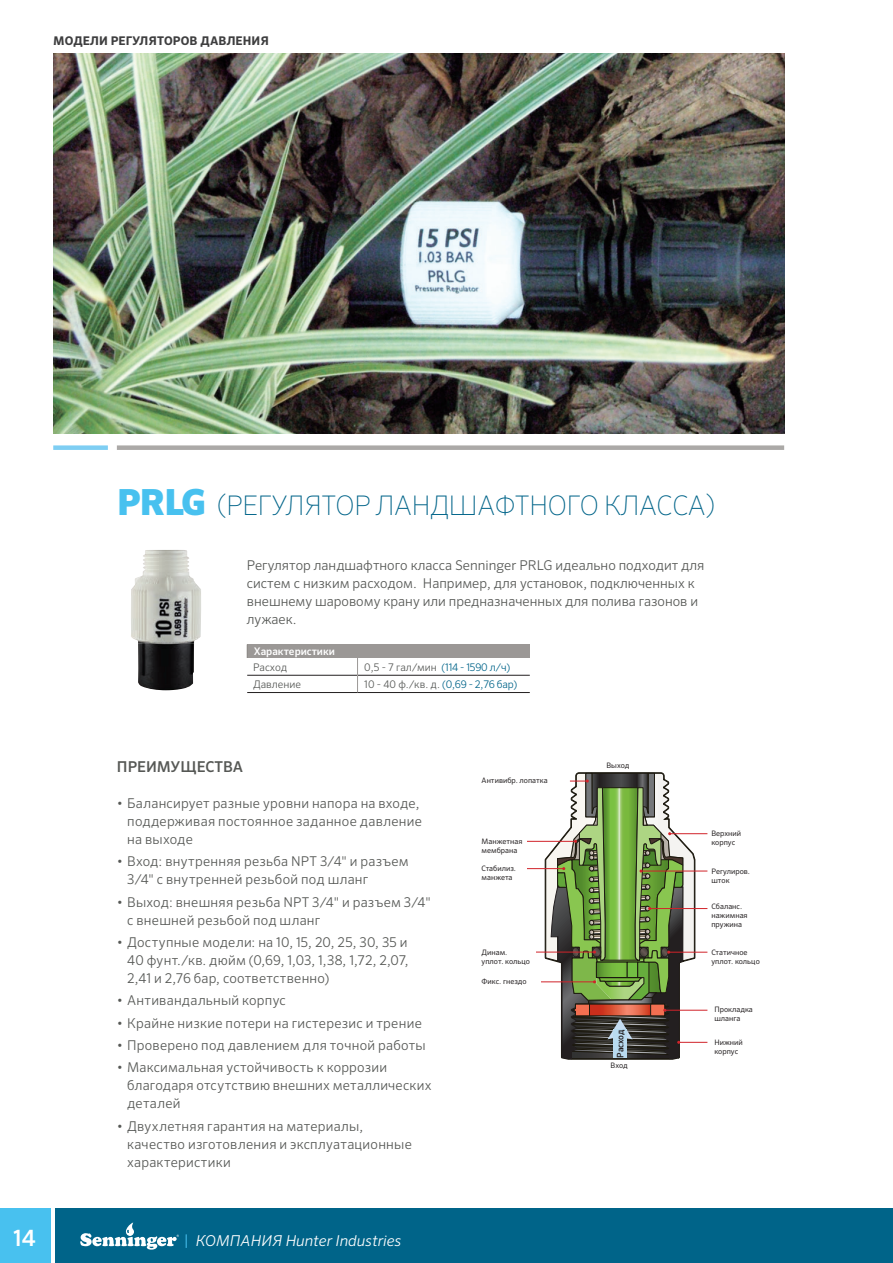
<style>
.page{position:relative;width:893px;height:1263px;background:#fff}
.page>*{position:absolute;margin:0;border:0;box-sizing:border-box;transform-origin:0 0}
.t1{font:100 27px "Sero Pro";letter-spacing:-.01em;color:#006489}
.t2{font:500 22.5px "Sero Pro";color:#fff}
.t3{font:italic 300 15px "Sero Pro";letter-spacing:.005em;color:#fff}
.t4{font:500 15px "Sero Pro";color:#565855}
.t5{font:300 13.5px/18px "Sero Pro";letter-spacing:.015em;color:#565855}
.t6{font:700 12px "Sero Pro";letter-spacing:.01em;color:#3e3e3f}
.t7{font:300 10.5px "Sero Pro";letter-spacing:-.02em;color:#006489}
.t8{font:500 10.5px "Sero Pro";color:#fff}
.t9{font:300 10.5px "Sero Pro";color:#565855}
.t10{font:500 9px "Sero Pro";letter-spacing:-.01em;color:#231f20;scale:.96 1}
.t11{font:7.5px/9px "Sero Pro";color:#231f20}
.t12{font:500 7.5px "Sero Pro";color:#231f20}
.s1{font-weight:900;font-size:36px;color:#48c1ef}
.s2{color:#565855}
.s3{font-style:normal;color:#48c1ef}
</style>
<div class="page">
<div style="left:0;top:1208px;width:51px;height:55px;background:#48c1ef"></div>
<div style="left:55px;top:1208px;width:837px;height:55px;background:#006489"></div>
<svg style="left:80px;top:1222px;width:99px;height:27px"></svg>
<hr style="left:892px;top:1208px;width:1px;height:55px;background:#006489">
<div style="left:117px;top:445px;width:667px;height:5px;background:#aba9a7"></div>
<div style="left:53px;top:445px;width:55px;height:5px;background:#7ecef3"></div>
<img style="left:131px;top:550px;width:70px;height:93px">
<img style="left:138px;top:643px;width:56px;height:47px">
<div style="left:247px;top:644px;width:283px;height:14px;background:#9b9896"></div>
<hr style="left:358px;top:692px;width:172px;height:1px;background:#231f20">
<hr style="left:247px;top:675px;width:110px;height:1px;background:#231f20">
<hr style="left:358px;top:675px;width:172px;height:1px;background:#231f20">
<svg style="left:357px;top:658px;width:1px;height:34px"></svg>
<hr style="left:247px;top:692px;width:111px;height:1px;background:#231f20">
<svg style="left:247px;top:645px;width:1px;height:13px"></svg>
<hr style="left:524px;top:868px;width:40px;height:1px;background:#d1232a">
<hr style="left:519px;top:951px;width:76px;height:1px;background:#d1232a">
<hr style="left:524px;top:981px;width:71px;height:1px;background:#d1232a">
<hr style="left:512px;top:841px;width:64px;height:1px;background:#d1232a">
<svg style="left:543px;top:772px;width:164px;height:288px"></svg>
<div style="left:482px;top:776px;width:85px;height:8px;background:#fff"></div>
<div style="left:482px;top:838px;width:45px;height:19px;background:#fff"></div>
<div style="left:482px;top:865px;width:45px;height:18px;background:#fff"></div>
<div style="left:482px;top:949px;width:54px;height:18px;background:#fff"></div>
<div style="left:482px;top:976px;width:58px;height:9px;background:#fff"></div>
<img style="left:53px;top:53px;width:731px;height:380px">
<div style="left:613px;top:1029px;width:14px;height:29px;background:#b9dbf0"></div>
<p class="t6" style="left:53px;top:33px;width:217px">МОДЕЛИ РЕГУЛЯТОРОВ ДАВЛЕНИЯ</p>
<h1 class="t1" style="left:117px;top:489px;width:599px"><span class="s1">PRLG</span> (РЕГУЛЯТОР ЛАНДШАФТНОГО КЛАССА)</h1>
<p class="t5" style="left:247px;top:556px;width:459px">Регулятор ландшафтного класса Senninger PRLG идеально подходит для систем с низким расходом. Например, для установок, подключенных к внешнему шаровому крану или предназначенных для полива газонов и лужаек.</p>
<p class="t8" style="left:254px;top:645px;width:83px">Характеристики</p>
<p class="t9" style="left:253px;top:660px;width:35px">Расход</p>
<p class="t7" style="left:364px;top:660px;width:147px"><span class="s2">0,5 - 7 гал/мин</span> (114 - 1590 л/ч)</p>
<p class="t9" style="left:253px;top:678px;width:49px">Давление</p>
<p class="t7" style="left:364px;top:678px;width:155px"><span class="s2">10 - 40 ф./кв. д.</span> (0,69 - 2,76 бар)</p>
<p class="t4" style="left:117px;top:757px;width:128px">ПРЕИМУЩЕСТВА</p>
<p class="t5" style="left:127px;top:794px;width:296px;text-indent:-10px">• Балансирует разные уровни напора на входе, поддерживая постоянное заданное давление на выходе</p>
<p class="t5" style="left:127px;top:852px;width:283px;text-indent:-10px">• Вход: внутренняя резьба NPT 3/4" и разъем<br>3/4" с внутренней резьбой под шланг</p>
<p class="t5" style="left:127px;top:892px;width:305px;text-indent:-10px">• Выход: внешняя резьба NPT 3/4" и разъем 3/4" с внешней резьбой под шланг</p>
<p class="t5" style="left:127px;top:933px;width:283px;text-align:justify;text-indent:-10px">• Доступные модели: на 10, 15, 20, 25, 30, 35 и 40 фунт./кв. дюйм (0,69, 1,03, 1,38, 1,72, 2,07, 2,41 и 2,76 бар, соответственно)</p>
<p class="t5" style="left:117px;top:991px;width:170px">• Антивандальный корпус</p>
<p class="t5" style="left:117px;top:1013px;width:306px">• Крайне низкие потери на гистерезис и трение</p>
<p class="t5" style="left:117px;top:1036px;width:310px">• Проверено под давлением для точной работы</p>
<p class="t5" style="left:127px;top:1058px;width:306px;text-indent:-10px">• Максимальная устойчивость к коррозии благодаря отсутствию внешних металлических деталей</p>
<p class="t5" style="left:127px;top:1116px;width:286px;text-indent:-10px">• Двухлетняя гарантия на материалы, качество изготовления и эксплуатационные характеристики</p>
<h2 class="t2" style="left:13px;top:1224px;width:24px">14</h2>
<p class="t3" style="left:184px;top:1232px;width:219px"><span class="s3">|</span> КОМПАНИЯ Hunter Industries</p>
<p class="t11" style="left:482px;top:776px;width:68px">Антивибр. лопатка</p>
<p class="t11" style="left:482px;top:836px;width:42px">Манжетная мембрана</p>
<p class="t11" style="left:482px;top:864px;width:36px">Стабилиз. манжета</p>
<p class="t11" style="left:482px;top:947px;width:50px">Динам. уплот. кольцо</p>
<p class="t11" style="left:482px;top:976px;width:47px">Фикс. гнездо</p>
<p class="t11" style="left:606px;top:760px;width:24px">Выход</p>
<p class="t10" style="left:615px;top:1057px;width:31px;rotate:-90deg">Расход</p>
<p class="t12" style="left:615px;top:1046px;width:17px;rotate:-90deg">Flow</p>
<p class="t11" style="left:611px;top:1061px;width:19px">Вход</p>
<p class="t11" style="left:711px;top:828px;width:31px">Верхний корпус</p>
<p class="t11" style="left:711px;top:866px;width:40px">Регулиров. шток</p>
<p class="t11" style="left:711px;top:902px;width:38px">Сбаланс. нажимная пружина</p>
<p class="t11" style="left:711px;top:947px;width:50px">Статичное уплот. кольцо</p>
<p class="t11" style="left:714px;top:1005px;width:40px">Прокладка шланга</p>
<p class="t11" style="left:714px;top:1038px;width:30px">Нижний корпус</p>
</div>
